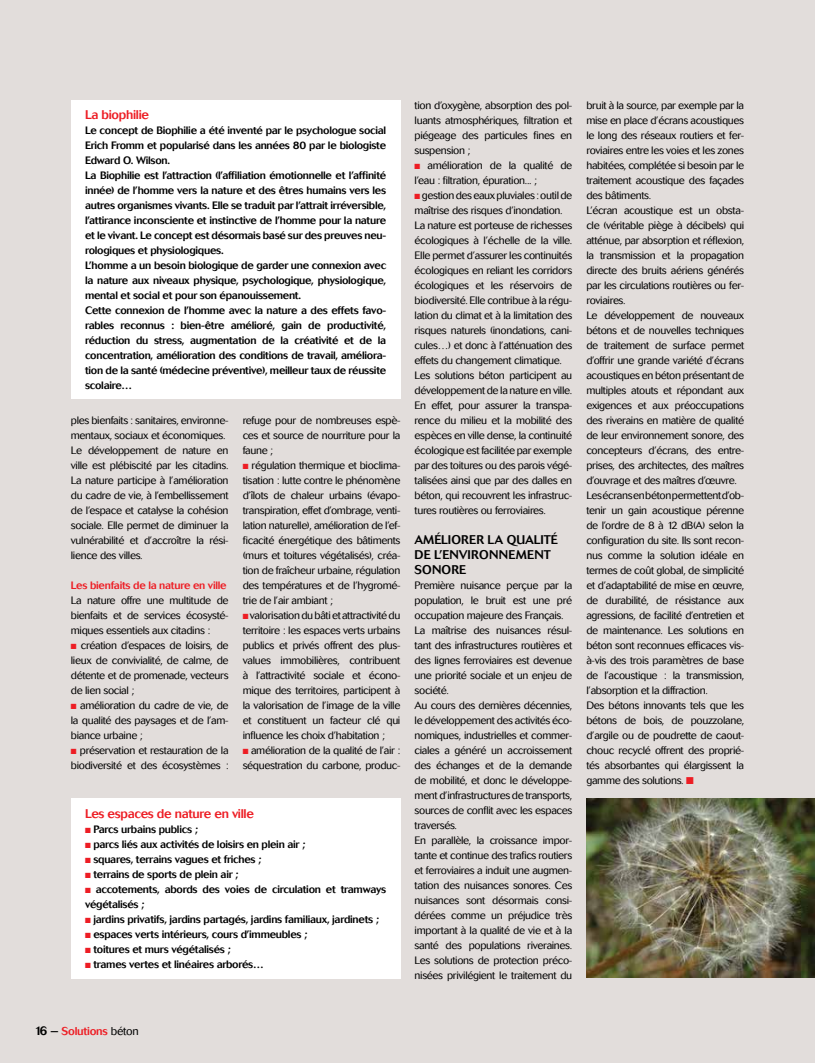
<style>
.page{position:relative;width:815px;height:1063px;background:#e2dddb}
.page>*{position:absolute;margin:0;border:0;box-sizing:border-box;transform-origin:0 0}
.t1{font:500 12.5px "Cosmos";letter-spacing:-.025em;color:#ed1d24}
.t2{font:500 12.5px "Cosmos";letter-spacing:.01em;color:#000}
.t3{font:500 12.5px "Cosmos";letter-spacing:-.01em;color:#000}
.t4{font:500 11.25px "Cosmos";letter-spacing:-.025em;color:#ed1d24}
.t5{font:300 10.62px/15px "Cosmos";letter-spacing:-.03em;color:#000;text-align:justify}
.t6{font:500 10.62px/15px "Cosmos";letter-spacing:-.025em;color:#000}
.t7{font:500 10.62px "Cosmos";letter-spacing:-.025em;color:#ed1d24}
.s1{color:#ed1d24}
.s2{font-size:12.5px;color:#000}
.s3{font-weight:300;color:#000}
</style>
<div class="page">
<div style="left:71px;top:100px;width:329px;height:299px;background:#fff"></div>
<div style="left:71px;top:799px;width:329px;height:180px;background:#fff"></div>
<img style="left:586px;top:799px;width:229px;height:179px">
<p class="t1" style="left:85px;top:108px;width:65px">La biophilie</p>
<p class="t6" style="left:85px;top:123px;width:303px">Le concept de Biophilie a été inventé par le psychologue social Erich Fromm et popularisé dans les années 80 par le biologiste Edward O. Wilson.<br>La Biophilie est l’attraction (l’affiliation émotionnelle et l’affinité innée) de l’homme vers la nature et des êtres humains vers les autres organismes vivants. Elle se traduit par l’attrait irréversible, l’attirance inconsciente et instinctive de l’homme pour la nature et le vivant. Le concept est désormais basé sur des preuves neu&shy;rologiques et physiologiques.<br>L’homme a un besoin biologique de garder une connexion avec la nature aux niveaux physique, psychologique, physiologique, mental et social et pour son épanouissement.<br>Cette connexion de l’homme avec la nature a des effets favo&shy;rables reconnus : bien-être amélioré, gain de productivité, réduction du stress, augmentation de la créativité et de la concentration, amélioration des conditions de travail, améliora&shy;tion de la santé (médecine préventive), meilleur taux de réussite scolaire…</p>
<p class="t5" style="left:71px;top:413px;width:159px;text-align:left">ples bienfaits : sanitaires, environne&shy;mentaux, sociaux et économiques.<br>Le développement de nature en ville est plébiscité par les citadins.<br>La nature participe à l’amélioration du cadre de vie, à l’embellissement de l’espace et catalyse la cohésion sociale. Elle permet de diminuer la vulnérabilité et d’accroître la rési&shy;lience des villes.</p>
<p class="t7" style="left:71px;top:579px;width:157px">Les bienfaits de la nature en ville</p>
<p class="t5" style="left:71px;top:593px;width:159px">La nature offre une multitude de bienfaits et de services écosysté&shy;miques essentiels aux citadins :</p>
<p class="t5" style="left:71px;top:638px;width:159px"><span class="s1">■</span> création d’espaces de loisirs, de lieux de convivialité, de calme, de détente et de promenade, vecteurs de lien social ;</p>
<p class="t5" style="left:71px;top:698px;width:159px"><span class="s1">■</span> amélioration du cadre de vie, de la qualité des paysages et de l’am&shy;biance urbaine ;</p>
<p class="t5" style="left:71px;top:743px;width:159px"><span class="s1">■</span> préservation et restauration de la biodiversité et des écosystèmes :</p>
<p class="t5" style="left:243px;top:413px;width:159px">refuge pour de nombreuses espè&shy;ces et source de nourriture pour la faune ;</p>
<p class="t5" style="left:243px;top:458px;width:159px"><span class="s1">■</span> régulation thermique et bioclima&shy;tisation : lutte contre le phénomène d’îlots de chaleur urbains (évapo&shy;transpiration, effet d’ombrage, venti&shy;lation naturelle), amélioration de l’ef&shy;ficacité énergétique des bâtiments (murs et toitures végétalisés), créa&shy;tion de fraîcheur urbaine, régulation des températures et de l’hygromé&shy;trie de l’air ambiant ;</p>
<p class="t5" style="left:243px;top:608px;width:159px"><span class="s1">■</span> valorisation du bâti et attractivité du territoire : les espaces verts urbains publics et privés offrent des plus&shy;values immobilières, contribuent à l’attractivité sociale et écono&shy;mique des territoires, participent à la valorisation de l’image de la ville et constituent un facteur clé qui influence les choix d’habitation ;</p>
<p class="t5" style="left:243px;top:743px;width:159px"><span class="s1">■</span> amélioration de la qualité de l’air : séquestration du carbone, produc-</p>
<p class="t1" style="left:85px;top:807px;width:170px">Les espaces de nature en ville</p>
<p class="t6" style="left:85px;top:822px;width:114px"><span class="s1">■</span> Parcs urbains publics ;</p>
<p class="t6" style="left:85px;top:837px;width:222px"><span class="s1">■</span> parcs liés aux activités de loisirs en plein air ;</p>
<p class="t6" style="left:85px;top:852px;width:178px"><span class="s1">■</span> squares, terrains vagues et friches ;</p>
<p class="t6" style="left:85px;top:867px;width:155px"><span class="s1">■</span> terrains de sports de plein air ;</p>
<p class="t6" style="left:85px;top:882px;width:303px"><span class="s1">■</span> accotements, abords des voies de circulation et tramways végétalisés ;</p>
<p class="t6" style="left:85px;top:912px;width:295px"><span class="s1">■</span> jardins privatifs, jardins partagés, jardins familiaux, jardinets ;</p>
<p class="t6" style="left:85px;top:927px;width:224px"><span class="s1">■</span> espaces verts intérieurs, cours d’immeubles ;</p>
<p class="t6" style="left:85px;top:942px;width:147px"><span class="s1">■</span> toitures et murs végétalisés ;</p>
<p class="t6" style="left:85px;top:957px;width:180px"><span class="s1">■</span> trames vertes et linéaires arborés…</p>
<p class="t5" style="left:415px;top:98px;width:159px">tion d’oxygène, absorption des pol&shy;luants atmosphériques, filtration et piégeage des particules fines en suspension ;</p>
<p class="t5" style="left:415px;top:158px;width:159px"><span class="s1">■</span> amélioration de la qualité de l’eau : filtration, épuration... ;</p>
<p class="t5" style="left:415px;top:188px;width:159px;text-align:left"><span class="s1">■</span> gestion des eaux pluviales : outil de maîtrise des risques d’inondation.<br>La nature est porteuse de richesses écologiques à l’échelle de la ville.<br>Elle permet d’assurer les continuités écologiques en reliant les corridors écologiques et les réservoirs de biodiversité. Elle contribue à la régu&shy;lation du climat et à la limitation des risques naturels (inondations, cani&shy;cules…) et donc à l’atténuation des effets du changement climatique.<br>Les solutions béton participent au développement de la nature en ville.<br>En effet, pour assurer la transpa&shy;rence du milieu et la mobilité des espèces en ville dense, la continuité écologique est facilitée par exemple par des toitures ou des parois végé&shy;talisées ainsi que par des dalles en béton, qui recouvrent les infrastruc&shy;tures routières ou ferroviaires.</p>
<p class="t2" style="left:415px;top:532px;width:56px">AMÉLIORER</p>
<p class="t3" style="left:488px;top:532px;width:72px">LA QUALITÉ</p>
<p class="t2" style="left:415px;top:547px;width:36px">DE L’ENVIR</p>
<p class="t2" style="left:479px;top:547px;width:20px">ONNEMEN</p>
<p class="t2" style="left:544px;top:547px;width:9px">T</p>
<p class="t2" style="left:415px;top:562px;width:45px">SONORE</p>
<p class="t5" style="left:415px;top:578px;width:159px;text-align:left">Première nuisance perçue par la population, le bruit est une pré occupation majeure des Français.<br>La maîtrise des nuisances résul&shy;tant des infrastructures routières et des lignes ferroviaires est devenue une priorité sociale et un enjeu de société.<br>Au cours des dernières décennies, le développement des activités éco&shy;nomiques, industrielles et commer&shy;ciales a généré un accroissement des échanges et de la demande de mobilité, et donc le développe&shy;ment d’infrastructures de transports, sources de conflit avec les espaces traversés.<br>En parallèle, la croissance impor&shy;tante et continue des trafics routiers et ferroviaires a induit une augmen&shy;tation des nuisances sonores. Ces nuisances sont désormais consi&shy;dérées comme un préjudice très important à la qualité de vie et à la santé des populations riveraines.<br>Les solutions de protection préco&shy;nisées privilégient le traitement du</p>
<p class="t5" style="left:586px;top:98px;width:159px;text-align:left">bruit à la source, par exemple par la mise en place d’écrans acoustiques le long des réseaux routiers et fer&shy;roviaires entre les voies et les zones habitées, complétée si besoin par le traitement acoustique des façades des bâtiments.<br>L’écran acoustique est un obsta&shy;cle (véritable piège à décibels) qui atténue, par absorption et réflexion, la transmission et la propagation directe des bruits aériens générés par les circulations routières ou fer&shy;roviaires.<br>Le développement de nouveaux bétons et de nouvelles techniques de traitement de surface permet d’offrir une grande variété d’écrans acoustiques en béton présentant de multiples atouts et répondant aux exigences et aux préoccupations des riverains en matière de qualité de leur environnement sonore, des concepteurs d’écrans, des entre&shy;prises, des architectes, des maîtres d’ouvrage et des maîtres d’œuvre.<br>Les écrans en béton permettent d’ob&shy;tenir un gain acoustique pérenne de l’ordre de 8 à 12 dB(A) selon la configuration du site. Ils sont recon&shy;nus comme la solution idéale en termes de coût global, de simplicité et d’adaptabilité de mise en œuvre, de durabilité, de résistance aux agressions, de facilité d’entretien et de maintenance. Les solutions en béton sont reconnues efficaces vis&shy;à-vis des trois paramètres de base de l’acoustique : la transmission, l’absorption et la diffraction.<br>Des bétons innovants tels que les bétons de bois, de pouzzolane, d’argile ou de poudrette de caout&shy;chouc recyclé offrent des proprié&shy;tés absorbantes qui élargissent la gamme des solutions. <span class="s1">■</span></p>
<p class="t4" style="left:35px;top:1024px;width:106px"><span class="s2">16 –</span> Solutions <span class="s3">béton</span></p>
</div>
